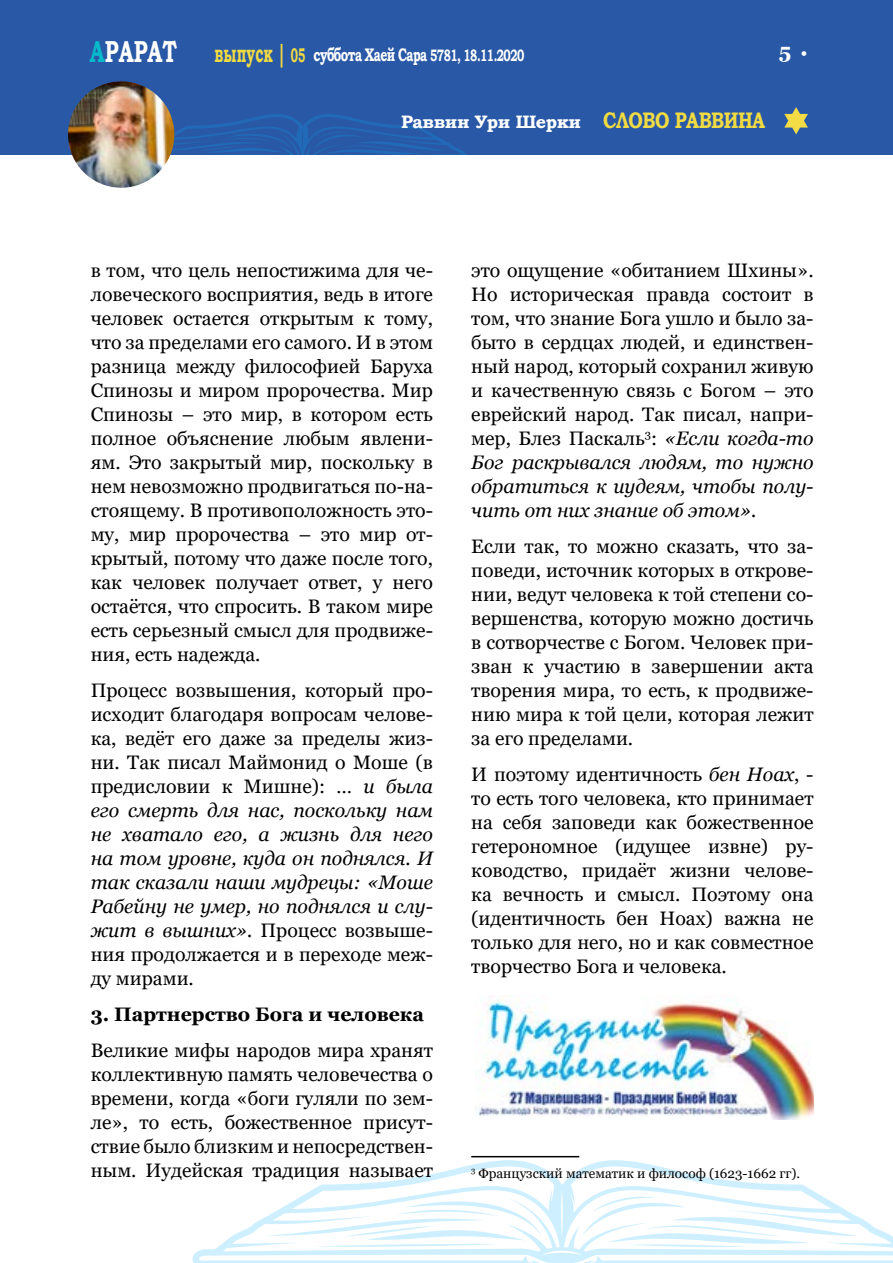
<style>
.page{position:relative;width:893px;height:1263px;background:#fff}
.page>*{position:absolute;margin:0;border:0;box-sizing:border-box;transform-origin:0 0}
.t1{font:700 30.3px "Bookman Old Style";color:#fff;scale:.69 1}
.t2{font:700 25.2px "Bookman Old Style";color:#f1db42;scale:.56 1}
.t3{font:700 22.5px "Bookman Old Style";letter-spacing:-.025em;color:#f1db42;scale:.8 1}
.t4{font:700 21px "Georgia";color:#fff}
.t5{font:19.5px/24px "Georgia";color:#000}
.t6{font:italic 19.5px/24px "Georgia";color:#000}
.t7{font:700 19.5px "Georgia";color:#000}
.t8{font:700 18.15px "Bookman Old Style";letter-spacing:-.05em;color:#fff;scale:.67 1}
.t9{font:700 18px "Bookman Old Style";letter-spacing:-.025em;color:#fff}
.t10{font:700 15px "Georgia";color:#fff}
.t11{font:13.5px "Georgia";color:#000}
.t12{font:11.4px "Georgia";color:#000}
.t13{font:7.8px "Georgia";color:#000}
.s1{color:#07b9ca}
.s2{font-size:19.8px;color:#f1db42}
.s3{font-size:16.5px}
.s4{font-style:italic}
</style>
<div class="page">
<div style="left:0;top:0;width:893px;height:155px;background:#2959a6"></div>
<svg style="left:170px;top:114px;width:297px;height:42px"></svg>
<svg style="left:193px;top:1160px;width:700px;height:103px"></svg>
<svg style="left:582px;top:1196px;width:276px;height:51px"></svg>
<svg style="left:266px;top:1201px;width:275px;height:46px"></svg>
<hr style="left:471px;top:1156px;width:108px;height:1px;background:#000">
<img style="left:68px;top:81px;width:106px;height:107px;border-radius:53px">
<svg style="left:784px;top:107px;width:24px;height:27px"></svg>
<img style="left:476px;top:996px;width:338px;height:123px">
<h1 class="t1" style="left:90px;top:30px;width:128px"><span class="s1">А</span>РАРАТ</h1>
<p class="t2" style="left:215px;top:35px;width:129px">выпуск |</p>
<p class="t8" style="left:291px;top:42px;width:350px"><span class="s2">05</span> суббота Хаей Сара <span class="s3">5781, 18.11.2020</span></p>
<p class="t9" style="left:401px;top:109px;width:181px">Раввин Ури Шерки</p>
<p class="t4" style="left:779px;top:37px;width:14px">5</p>
<p class="t10" style="left:801px;top:43px;width:8px">•</p>
<p class="t3" style="left:603px;top:104px;width:204px">СЛОВО РАВВИНА</p>
<p class="t5" style="left:91px;top:258px;width:344px">в том, что цель непостижима для че-</p>
<p class="t5" style="left:384px;top:306px;width:50px">тому,</p>
<p class="t5" style="left:91px;top:282px;width:344px">ловеческого восприятия, ведь в итоге</p>
<p class="t5" style="left:91px;top:306px;width:74px">человек</p>
<p class="t5" style="left:91px;top:330px;width:344px">что за пределами его самого И. в этом</p>
<p class="t5" style="left:370px;top:354px;width:64px">Баруха</p>
<p class="t5" style="left:173px;top:306px;width:78px">остается</p>
<p class="t5" style="left:260px;top:306px;width:96px">открытым</p>
<p class="t5" style="left:364px;top:306px;width:12px">к</p>
<p class="t5" style="left:245px;top:354px;width:117px">философией</p>
<p class="t5" style="left:91px;top:354px;width:344px">разница<br>Спинозы и миром пророчества. Мир<br>Спинозы – это мир в, котором есть</p>
<p class="t5" style="left:91px;top:450px;width:344px">ям. Это закрытый мир, поскольку в</p>
<p class="t5" style="left:176px;top:354px;width:61px">между</p>
<p class="t5" style="left:167px;top:426px;width:108px">объяснение</p>
<p class="t5" style="left:284px;top:426px;width:68px">любым</p>
<p class="t5" style="left:91px;top:426px;width:67px">полное</p>
<p class="t5" style="left:360px;top:426px;width:74px">явлени-</p>
<p class="t5" style="left:91px;top:474px;width:344px">нем невозможно продвигаться по-на-</p>
<p class="t5" style="left:91px;top:498px;width:344px">стоящему В. противоположность это-</p>
<p class="t5" style="left:91px;top:522px;width:30px">му,</p>
<p class="t5" style="left:129px;top:522px;width:39px">мир</p>
<p class="t5" style="left:176px;top:522px;width:115px">пророчества</p>
<p class="t5" style="left:299px;top:522px;width:14px">–</p>
<p class="t5" style="left:321px;top:522px;width:31px">это</p>
<p class="t5" style="left:359px;top:522px;width:39px">мир</p>
<p class="t5" style="left:406px;top:522px;width:28px">от-</p>
<p class="t5" style="left:91px;top:546px;width:344px">крытый, потому что даже после того,</p>
<p class="t5" style="left:91px;top:570px;width:344px">как<br>остаётся, что спросить В. таком мире</p>
<p class="t5" style="left:91px;top:642px;width:171px">ния, есть надежда.</p>
<p class="t5" style="left:132px;top:570px;width:74px">человек</p>
<p class="t5" style="left:215px;top:570px;width:84px">получает</p>
<p class="t5" style="left:309px;top:570px;width:75px">ответ у,</p>
<p class="t5" style="left:393px;top:570px;width:42px">него</p>
<p class="t5" style="left:91px;top:618px;width:344px">есть серьезный смысл для продвиже-</p>
<p class="t5" style="left:91px;top:678px;width:344px">Процесс возвышения, который про-</p>
<p class="t5" style="left:91px;top:702px;width:344px">исходит благодаря вопросам челове-</p>
<p class="t5" style="left:91px;top:726px;width:344px">ка, ведёт его даже за пределы жиз-</p>
<p class="t5" style="left:91px;top:750px;width:344px">ни. Так писал Маймонид о Моше (в</p>
<p class="t6" style="left:386px;top:774px;width:49px">была</p>
<p class="t5" style="left:244px;top:774px;width:83px">Мишне :)</p>
<p class="t5" style="left:91px;top:774px;width:121px">предисловии</p>
<p class="t6" style="left:91px;top:798px;width:344px;text-align:right">его смерть для нас, поскольку нам него</p>
<p class="t5" style="left:222px;top:774px;width:12px">к</p>
<p class="t6" style="left:364px;top:774px;width:13px">и</p>
<p class="t6" style="left:337px;top:774px;width:17px">…</p>
<p class="t6" style="left:350px;top:822px;width:34px">для</p>
<p class="t6" style="left:91px;top:822px;width:344px">не<br>на том уровне, куда он поднялся И. так сказали наши мудрецы: «Моше</p>
<p class="t6" style="left:122px;top:822px;width:82px">хватало</p>
<p class="t6" style="left:214px;top:822px;width:57px">его а,</p>
<p class="t6" style="left:280px;top:822px;width:60px">жизнь</p>
<p class="t6" style="left:91px;top:894px;width:344px">Рабейну не умер, но поднялся и слу-</p>
<p class="t5" style="left:91px;top:918px;width:344px"><span class="s4">жит в вышних .»</span> Процесс возвыше-</p>
<p class="t5" style="left:91px;top:942px;width:344px">ния продолжается и в переходе меж-</p>
<p class="t5" style="left:91px;top:966px;width:105px">ду мирами.</p>
<p class="t7" style="left:91px;top:1001px;width:335px">3. Партнерство Бога и человека</p>
<p class="t5" style="left:91px;top:1038px;width:344px">Великие мифы народов мира хранят коллективную память человечества о</p>
<p class="t5" style="left:91px;top:1086px;width:344px">времени, когда «боги гуляли по зем-</p>
<p class="t5" style="left:91px;top:1110px;width:39px">ле ,»</p>
<p class="t5" style="left:140px;top:1110px;width:21px">то</p>
<p class="t5" style="left:171px;top:1110px;width:44px">есть,</p>
<p class="t5" style="left:225px;top:1110px;width:129px">божественное</p>
<p class="t5" style="left:363px;top:1110px;width:71px">присут-</p>
<p class="t5" style="left:91px;top:1134px;width:344px">ствие было близким и непосредствен-</p>
<p class="t5" style="left:91px;top:1158px;width:47px">ным.</p>
<p class="t5" style="left:146px;top:1158px;width:99px">Иудейская</p>
<p class="t5" style="left:252px;top:1158px;width:89px">традиция</p>
<p class="t5" style="left:349px;top:1158px;width:86px">называет</p>
<p class="t5" style="left:471px;top:258px;width:344px;text-align:right">это ощущение «обитанием Шхины .« в</p>
<p class="t5" style="left:471px;top:282px;width:28px">Но</p>
<p class="t5" style="left:510px;top:282px;width:126px">историческая</p>
<p class="t5" style="left:646px;top:282px;width:65px">правда</p>
<p class="t5" style="left:722px;top:282px;width:71px">состоит</p>
<p class="t5" style="left:471px;top:306px;width:344px">том, что знание Бога ушло и было за-</p>
<p class="t5" style="left:471px;top:330px;width:344px">быто в сердцах людей и, единствен-</p>
<p class="t5" style="left:471px;top:354px;width:344px">ный народ, который сохранил живую</p>
<p class="t5" style="left:471px;top:378px;width:344px">и качественную связь с Богом – это</p>
<p class="t12" style="left:645px;top:427px;width:8px">3</p>
<p class="t5" style="left:471px;top:402px;width:344px">еврейский народ. Так писал, напри-</p>
<p class="t6" style="left:471px;top:426px;width:344px;text-indent:307px">-<br>Бог раскрывался людям, то нужно</p>
<p class="t6" style="left:471px;top:498px;width:287px">чить от них знание об этом .«</p>
<p class="t5" style="left:471px;top:426px;width:344px">мер, Блез Паскаль : <span class="s4">«Если когда то</span></p>
<p class="t6" style="left:471px;top:474px;width:344px">обратиться к иудеям, чтобы полу-</p>
<p class="t5" style="left:471px;top:534px;width:344px">Если так, то можно сказать, что за-</p>
<p class="t5" style="left:471px;top:558px;width:344px">поведи, источник которых в открове-</p>
<p class="t5" style="left:471px;top:582px;width:344px">нии, ведут человека к той степени со-</p>
<p class="t5" style="left:471px;top:606px;width:344px">вершенства, которую можно достичь</p>
<p class="t5" style="left:471px;top:630px;width:344px">в сотворчестве с Богом. Человек при-</p>
<p class="t5" style="left:471px;top:654px;width:43px">зван</p>
<p class="t5" style="left:523px;top:654px;width:12px">к</p>
<p class="t5" style="left:544px;top:654px;width:77px">участию</p>
<p class="t5" style="left:631px;top:654px;width:12px">в</p>
<p class="t5" style="left:652px;top:654px;width:113px">завершении</p>
<p class="t5" style="left:774px;top:654px;width:41px">акта</p>
<p class="t5" style="left:471px;top:678px;width:344px">творения мира, то есть к, продвиже-</p>
<p class="t5" style="left:471px;top:720px;width:344px;line-height:36px">за его пределами.<br>И поэтому идентичность <span class="s4">бен Ноах</span> -,</p>
<p class="t5" style="left:471px;top:786px;width:344px;text-align:right">то есть того человека, кто принимает божественное</p>
<p class="t5" style="left:471px;top:702px;width:344px">нию мира к той цели, которая лежит</p>
<p class="t5" style="left:503px;top:810px;width:41px">себя</p>
<p class="t5" style="left:471px;top:810px;width:23px">на</p>
<p class="t5" style="left:552px;top:810px;width:85px">заповеди</p>
<p class="t5" style="left:645px;top:810px;width:33px">как</p>
<p class="t5" style="left:471px;top:834px;width:128px">гетерономное</p>
<p class="t5" style="left:615px;top:834px;width:77px">(идущее</p>
<p class="t5" style="left:708px;top:834px;width:61px">извне)</p>
<p class="t5" style="left:785px;top:834px;width:30px">ру-</p>
<p class="t5" style="left:471px;top:858px;width:98px">ководство,</p>
<p class="t5" style="left:582px;top:858px;width:76px">придаёт</p>
<p class="t5" style="left:670px;top:858px;width:62px">жизни</p>
<p class="t5" style="left:744px;top:858px;width:71px">челове-</p>
<p class="t5" style="left:471px;top:882px;width:22px">ка</p>
<p class="t5" style="left:503px;top:882px;width:82px">вечность</p>
<p class="t5" style="left:595px;top:882px;width:13px">и</p>
<p class="t5" style="left:617px;top:882px;width:65px">смысл.</p>
<p class="t5" style="left:691px;top:882px;width:80px">Поэтому</p>
<p class="t5" style="left:781px;top:882px;width:34px">она</p>
<p class="t5" style="left:616px;top:906px;width:33px">бен</p>
<p class="t5" style="left:471px;top:906px;width:344px">(идентичность<br>только для него, но и как совместное творчество Бога и человека.</p>
<p class="t5" style="left:659px;top:906px;width:55px">Ноах)</p>
<p class="t5" style="left:724px;top:906px;width:58px">важна</p>
<p class="t5" style="left:792px;top:906px;width:23px">не</p>
<p class="t11" style="left:478px;top:1165px;width:323px">Французский математик и философ (1623-1662 гг .(</p>
<p class="t13" style="left:471px;top:1166px;width:6px">3</p>
</div>
